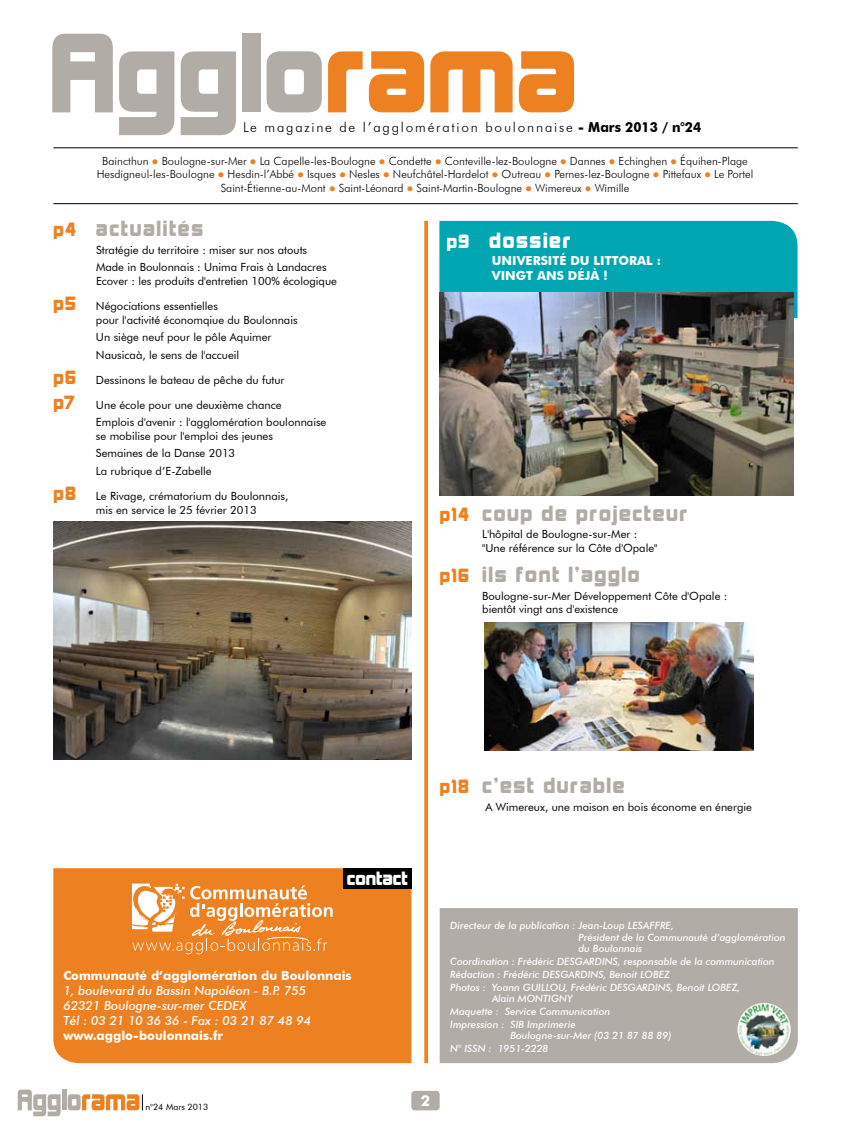
<style>
.page{position:relative;width:851px;height:1134px;background:#fff}
.page>*{position:absolute;margin:0;border:0;box-sizing:border-box;transform-origin:0 0}
.t1{font:20px "Kimberley";letter-spacing:.08em;color:#b1aca6}
.t2{font:20px "Kimberley";letter-spacing:.08em;color:#fff}
.t3{font:17.5px "Kimberley";color:#fff}
.t4{font:700 15px "Futura BT";color:#fff}
.t5{font:300 13.62px "Futura BT";letter-spacing:.13em;color:#000}
.t6{font:700 12.5px/15px "Futura BT";color:#fff}
.t7{font:italic 500 12.5px/15px "Futura BT";color:#fff}
.t8{font:11.25px/17.5px "Futura BT";color:#000}
.t9{font:300 11.25px/13.8px "Futura BT";color:#000;text-align:center}
.t10{font:italic 500 10px/13px "Futura BT";color:#fff}
.t11{font:8.75px "Futura BT";color:#000}
.s1{font-weight:700;font-size:13.75px}
.s2{color:#ed8121}
.s3{font-size:17.5px;color:#ed8121}
.s4{font-family:"Kimberley";font-size:17.5px;color:#ed8121}
.s5{font-size:17.5px}
</style>
<div class="page">
<div style="left:439px;top:221px;width:358px;height:97px;background:#00a7b3"></div>
<div style="left:53px;top:868px;width:358px;height:195px;background:#ed8121"></div>
<div style="left:439px;top:908px;width:358px;height:155px;background:#b1aca6"></div>
<hr style="left:53px;top:147px;width:744px;height:1px;background:#000">
<hr style="left:53px;top:203px;width:744px;height:1px;background:#000">
<svg style="left:132px;top:883px;width:200px;height:71px;background:#f19f56"></svg>
<svg style="left:52px;top:33px;width:61px;height:79px"></svg>
<svg style="left:119px;top:51px;width:55px;height:84px"></svg>
<svg style="left:181px;top:51px;width:55px;height:84px"></svg>
<div style="left:242px;top:33px;width:18px;height:79px;background:#b1aca6"></div>
<svg style="left:266px;top:51px;width:56px;height:61px"></svg>
<svg style="left:328px;top:51px;width:34px;height:61px"></svg>
<svg style="left:369px;top:51px;width:55px;height:61px;background:#ef9342"></svg>
<svg style="left:430px;top:51px;width:82px;height:61px"></svg>
<svg style="left:518px;top:51px;width:56px;height:61px;background:#ef9545"></svg>
<div style="left:411px;top:1091px;width:28px;height:19px;background:#b1aca6;border-radius:4px"></div>
<svg style="left:18px;top:1089px;width:43px;height:27px"></svg>
<hr style="left:62px;top:1089px;width:4px;height:21px;background:#b1aca6">
<svg style="left:68px;top:1094px;width:75px;height:16px"></svg>
<svg style="left:424px;top:221px;width:4px;height:842px;background:#ee8a30"></svg>
<div style="left:343px;top:868px;width:68px;height:21px;background:#000"></div>
<img style="left:439px;top:293px;width:354px;height:202px">
<img style="left:737px;top:1003px;width:53px;height:53px;border-radius:27px">
<img style="left:484px;top:622px;width:269px;height:128px">
<img style="left:53px;top:522px;width:358px;height:237px">
<p class="t5" style="left:243px;top:119px;width:459px">Le magazine de l’agglomération boulonnaise <span class="s1">- Mars 2013 / n°24</span></p>
<p class="t9" style="left:97px;top:154px;width:658px">Baincthun <span class="s2">●</span> Boulogne-sur-Mer <span class="s2">●</span> La Capelle-les-Boulogne <span class="s2">●</span> Condette <span class="s2">●</span> Conteville-lez-Boulogne <span class="s2">●</span> Dannes <span class="s2">●</span> Echinghen <span class="s2">●</span> Équihen-Plage<br>Hesdigneul-les-Boulogne <span class="s2">●</span> Hesdin-l’Abbé <span class="s2">●</span> Isques <span class="s2">●</span> Nesles <span class="s2">●</span> Neufchâtel-Hardelot <span class="s2">●</span> Outreau <span class="s2">●</span> Pernes-lez-Boulogne <span class="s2">●</span> Pittefaux <span class="s2">●</span> Le Portel<br>Saint-Étienne-au-Mont <span class="s2">●</span> Saint-Léonard <span class="s2">●</span> Saint-Martin-Boulogne <span class="s2">●</span> Wimereux <span class="s2">●</span> Wimille</p>
<h1 class="t1" style="left:53px;top:217px;width:151px"><span class="s3">p4</span> actualités</h1>
<p class="t8" style="left:96px;top:241px;width:232px">Stratégie du territoire : miser sur nos atouts<br>Made in Boulonnais : Unima Frais à Landacres</p>
<p class="t8" style="left:96px;top:272px;width:242px">Ecover : les produits d'entretien 100% écologique</p>
<p class="t8" style="left:96px;top:299px;width:203px;line-height:13.8px;text-indent:-43px"><span class="s4">p5</span> Négociations essentielles<br>pour l'activité économqiue du Boulonnais</p>
<p class="t8" style="left:96px;top:328px;width:177px">Un siège neuf pour le pôle Aquimer<br>Nausicaà, le sens de l'accueil</p>
<p class="t8" style="left:53px;top:371px;width:232px"><span class="s4">p6</span> Dessinons le bateau de pêche du futur</p>
<p class="t8" style="left:96px;top:396px;width:232px;text-indent:-43px"><span class="s4">p7</span> Une école pour une deuxième chance<br>Emplois d'avenir : l'agglomération boulonnaise</p>
<p class="t8" style="left:96px;top:427px;width:178px">se mobilise pour l'emploi des jeunes<br>Semaines de la Danse 2013<br>La rubrique d’E-Zabelle</p>
<p class="t8" style="left:96px;top:489px;width:194px;line-height:13.8px;text-indent:-43px"><span class="s4">p8</span> Le Rivage, crématorium du Boulonnais, mis en service le 25 février 2013</p>
<h1 class="t2" style="left:446px;top:229px;width:125px"><span class="s5">p9</span> dossier</h1>
<p class="t6" style="left:491px;top:253px;width:171px">Université du littoral : vingt ans déjà !</p>
<h1 class="t1" style="left:439px;top:502px;width:249px"><span class="s3">p14</span> coup de projecteur</h1>
<p class="t8" style="left:482px;top:527px;width:177px;line-height:13.8px">L'hôpital de Boulogne-sur-Mer : "Une référence sur la Côte d'Opale"</p>
<h1 class="t1" style="left:439px;top:563px;width:201px"><span class="s3">p16</span> ils font l'agglo</h1>
<p class="t8" style="left:482px;top:589px;width:246px;line-height:13.8px">Boulogne-sur-Mer Développement Côte d'Opale : bientôt vingt ans d'existence</p>
<h1 class="t1" style="left:439px;top:775px;width:186px"><span class="s3">p18</span> c'est durable</h1>
<p class="t8" style="left:485px;top:798px;width:268px">A Wimereux, une maison en bois économe en énergie</p>
<h2 class="t3" style="left:347px;top:869px;width:62px">contact</h2>
<p class="t6" style="left:63px;top:968px;width:289px">Communauté d’agglomération du Boulonnais</p>
<p class="t7" style="left:63px;top:983px;width:249px">1, boulevard du Bassin Napoléon - B.P. 755<br>62321 Boulogne-sur-mer CEDEX<br>Tél : 03 21 10 36 36 - Fax : 03 21 87 48 94</p>
<p class="t6" style="left:63px;top:1028px;width:161px">www.agglo-boulonnais.fr</p>
<p class="t11" style="left:145px;top:1102px;width:64px">n°24 Mars 2013</p>
<h3 class="t4" style="left:421px;top:1092px;width:11px">2</h3>
<p class="t10" style="left:578px;top:920px;width:208px;line-height:11.2px;text-indent:-128px">Directeur de la publication : Jean-Loup LESAFFRE,<br>Président de la Communauté d’agglomération du Boulonnais</p>
<p class="t10" style="left:450px;top:955px;width:326px">Coordination : Frédéric DESGARDINS, responsable de la communication<br>Rédaction : Frédéric DESGARDINS, Benoit LOBEZ<br>Photos : Yoann Guillo</p>
<p class="t10" style="left:558px;top:981px;width:66px">u, Frédéric Desgardins</p>
<p class="t10" style="left:670px;top:981px;width:71px">, Benoit LOBEZ,</p>
<p class="t10" style="left:450px;top:992px;width:161px;text-indent:42px">Alain MONTIGNY<br>Maquette : Service Communication<br>Impression : SIB Imprimerie</p>
<p class="t10" style="left:450px;top:1029px;width:223px;text-indent:60px">Boulogne-sur-Mer (03 21 87 88 89)<br>N° ISSN : 1951-2228</p>
</div>
